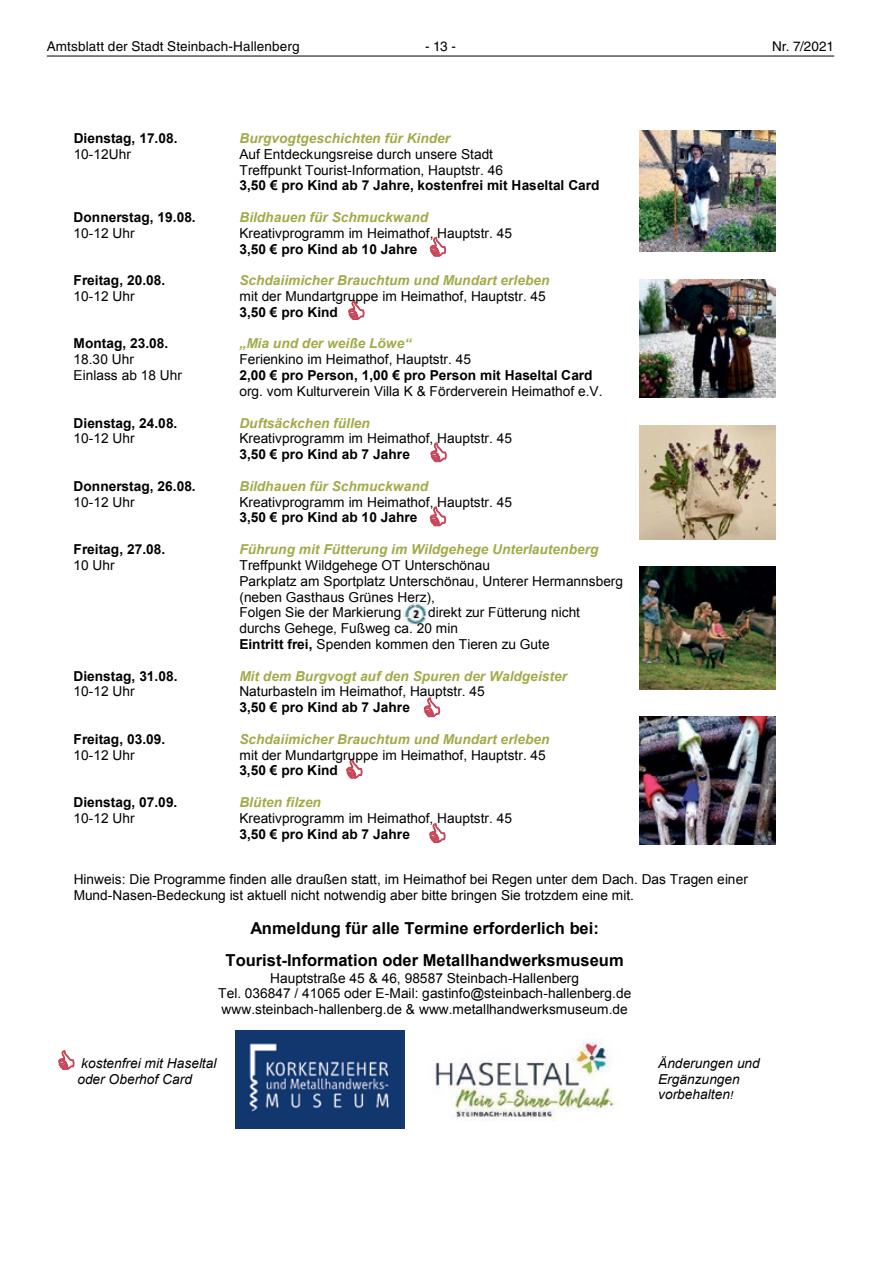
<style>
.page{position:relative;width:881px;height:1263px;background:#fff}
.page>*{position:absolute;margin:0;border:0;box-sizing:border-box;transform-origin:0 0}
.t1{font:700 16.5px/31.7px "Xttfck Arial";color:#000;text-align:center}
.t2{font:13.65px/15.8px "Mxnqnx Arial";color:#000}
.t3{font:700 13.65px "Xttfck Arial";color:#000}
.t4{font:italic 700 13.65px "Xfhwlx Arial";color:#a2aa48}
.t5{font:italic 13.65px/15.9px "Phthts Arial";color:#000}
.t6{font:italic 700 13.65px "Mlccgn Arial";color:#a2aa48}
.t7{font:13.5px "Helvetica LT";letter-spacing:.01em;color:#000}
.s1{font-family:"Wbmypw Arial"}
.s2{font-family:"Xttfck Arial";font-weight:700}
.s3{font-size:11.1px}
</style>
<div class="page">
<hr style="left:47px;top:56px;width:786px;height:1px;background:#000">
<img style="left:403px;top:602px;width:24px;height:23px">
<img style="left:435px;top:1039px;width:180px;height:82px">
<img style="left:235px;top:1031px;width:169px;height:97px">
<img style="left:639px;top:131px;width:136px;height:121px">
<img style="left:639px;top:567px;width:136px;height:123px">
<img style="left:639px;top:716px;width:136px;height:128px">
<img style="left:639px;top:279px;width:136px;height:119px">
<img style="left:639px;top:426px;width:136px;height:113px">
<p class="t7" style="left:47px;top:38px;width:254px">Amtsblatt der Stadt Steinbach-Hallenberg</p>
<p class="t7" style="left:425px;top:38px;width:32px">- 13 -</p>
<p class="t7" style="left:771px;top:38px;width:63px">Nr. 7/2021</p>
<p class="t3" style="left:74px;top:133px;width:105px">Dienstag, 17.08.</p>
<p class="t4" style="left:239px;top:133px;width:212px">Burgvogtgeschichten für Kinder</p>
<p class="t2" style="left:74px;top:147px;width:59px">10-12Uhr</p>
<p class="t2" style="left:239px;top:147px;width:265px">Auf Entdeckungsreise durch unsere Stadt<br>Treffpunkt Tourist-Information, Hauptstr. 46</p>
<p class="t3" style="left:239px;top:180px;width:361px">3,50 <span class="s1">€</span> pro Kind ab 7 Jahre, kostenfrei mit Haseltal Card</p>
<p class="t3" style="left:74px;top:212px;width:123px">Donnerstag, 19.08.</p>
<p class="t4" style="left:239px;top:212px;width:190px">Bildhauen für Schmuckwand</p>
<p class="t2" style="left:74px;top:226px;width:63px">10-12 Uhr</p>
<p class="t2" style="left:239px;top:226px;width:274px">Kreativprogramm im Heimathof, Hauptstr. 45</p>
<p class="t3" style="left:239px;top:244px;width:179px">3,50 <span class="s1">€</span> pro Kind ab 10 Jahre</p>
<p class="t3" style="left:74px;top:275px;width:93px">Freitag, 20.08.</p>
<p class="t4" style="left:239px;top:275px;width:311px">Schdaiimicher Brauchtum und Mundart erleben</p>
<p class="t2" style="left:74px;top:290px;width:63px">10-12 Uhr</p>
<p class="t2" style="left:239px;top:290px;width:308px">mit der Mundartgruppe im Heimathof, Hauptstr. 45</p>
<p class="t3" style="left:239px;top:307px;width:100px">3,50 <span class="s1">€</span> pro Kind</p>
<p class="t3" style="left:74px;top:339px;width:96px">Montag, 23.08.</p>
<p class="t6" style="left:239px;top:335px;width:173px">„Mia und der weiße Löwe“</p>
<p class="t2" style="left:74px;top:353px;width:62px">18.30 Uhr</p>
<p class="t2" style="left:239px;top:353px;width:233px">Ferienkino im Heimathof, Hauptstr. 45</p>
<p class="t2" style="left:74px;top:369px;width:110px">Einlass ab 18 Uhr</p>
<p class="t3" style="left:239px;top:370px;width:354px">2,00 <span class="s1">€</span> pro Person, <span class="s1">1,00 € pro Person</span> mit Haseltal Card</p>
<p class="t2" style="left:239px;top:385px;width:364px">org. vom Kulturverein Villa K &amp; Förderverein Heimathof e.V.</p>
<p class="t3" style="left:74px;top:418px;width:105px">Dienstag, 24.08.</p>
<p class="t4" style="left:239px;top:418px;width:132px">Duftsäckchen füllen</p>
<p class="t2" style="left:74px;top:432px;width:63px">10-12 Uhr</p>
<p class="t2" style="left:239px;top:432px;width:274px">Kreativprogramm im Heimathof, Hauptstr. 45</p>
<p class="t3" style="left:239px;top:449px;width:172px">3,50 <span class="s1">€</span> pro Kind ab 7 Jahre</p>
<p class="t3" style="left:74px;top:481px;width:123px">Donnerstag, 26.08.</p>
<p class="t4" style="left:239px;top:481px;width:190px">Bildhauen für Schmuckwand</p>
<p class="t2" style="left:74px;top:495px;width:63px">10-12 Uhr</p>
<p class="t2" style="left:239px;top:495px;width:274px">Kreativprogramm im Heimathof, Hauptstr. 45</p>
<p class="t3" style="left:239px;top:512px;width:179px">3,50 <span class="s1">€</span> pro Kind ab 10 Jahre</p>
<p class="t3" style="left:74px;top:544px;width:93px">Freitag, 27.08.</p>
<p class="t4" style="left:239px;top:544px;width:360px">Führung mit Fütterung im Wildgehege Unterlautenberg</p>
<p class="t2" style="left:74px;top:559px;width:43px">10 Uhr</p>
<p class="t2" style="left:239px;top:559px;width:385px">Treffpunkt Wildgehege OT Unterschönau<br>Parkplatz am Sportplatz Unterschönau, Unterer Hermannsberg (neben Gasthaus Grünes Herz),<br>Folgen Sie der Markierung</p>
<p class="t2" style="left:239px;top:606px;width:342px;text-indent:188px">direkt zur Fütterung nicht durchs Gehege, Fußweg ca. 20 min<br><span class="s2">Eintritt frei,</span> Spenden kommen den Tieren zu Gute</p>
<p class="t3" style="left:74px;top:671px;width:105px">Dienstag, 31.08.</p>
<p class="t4" style="left:239px;top:671px;width:329px">Mit dem Burgvogt auf den Spuren der Waldgeister</p>
<p class="t2" style="left:74px;top:685px;width:63px">10-12 Uhr</p>
<p class="t2" style="left:239px;top:685px;width:247px">Naturbasteln im Heimathof, Hauptstr. 45</p>
<p class="t3" style="left:239px;top:702px;width:172px">3,50 <span class="s1">€</span> pro Kind ab 7 Jahre</p>
<p class="t3" style="left:74px;top:734px;width:93px">Freitag, 03.09.</p>
<p class="t4" style="left:239px;top:734px;width:311px">Schdaiimicher Brauchtum und Mundart erleben</p>
<p class="t2" style="left:74px;top:748px;width:63px">10-12 Uhr</p>
<p class="t2" style="left:239px;top:748px;width:308px">mit der Mundartgruppe im Heimathof, Hauptstr. 45</p>
<p class="t3" style="left:239px;top:765px;width:100px">3,50 <span class="s1">€</span> pro Kind</p>
<p class="t3" style="left:74px;top:797px;width:105px">Dienstag, 07.09.</p>
<p class="t4" style="left:239px;top:797px;width:83px">Blüten filzen</p>
<p class="t2" style="left:74px;top:811px;width:63px">10-12 Uhr</p>
<p class="t2" style="left:239px;top:811px;width:274px">Kreativprogramm im Heimathof, Hauptstr. 45</p>
<p class="t3" style="left:239px;top:829px;width:172px">3,50 <span class="s1">€</span> pro Kind ab 7 Jahre</p>
<p class="t2" style="left:74px;top:873px;width:675px">Hinweis: Die Programme finden alle draußen statt, im Heimathof bei Regen unter dem Dach. Das Tragen einer<br>Mund-Nasen-Bedeckung ist aktuell nicht notwendig aber bitte bringen Sie trotzdem eine mit.</p>
<p class="t1" style="left:225px;top:914px;width:399px">Anmeldung für alle Termine erforderlich bei:<br>Tourist-Information oder Metallhandwerksmuseum</p>
<p class="t2" style="left:218px;top:971px;width:414px;text-align:center">Hauptstraße 45 &amp; 46, 98587 Steinbach-Hallenberg<br>Tel. 036847 / 41065 oder E-Mail: gastinfo@steinbach-hallenberg.de www.steinbach-hallenberg.de &amp; www.metallhandwerksmuseum.de</p>
<p class="t5" style="left:81px;top:1055px;width:137px">kostenfrei mit Haseltal</p>
<p class="t5" style="left:658px;top:1055px;width:103px">Änderungen und</p>
<p class="t5" style="left:77px;top:1071px;width:116px">oder Oberhof Card</p>
<p class="t5" style="left:658px;top:1071px;width:83px">Ergänzungen vorbehalten<span class="s3">!</span></p>
</div>
